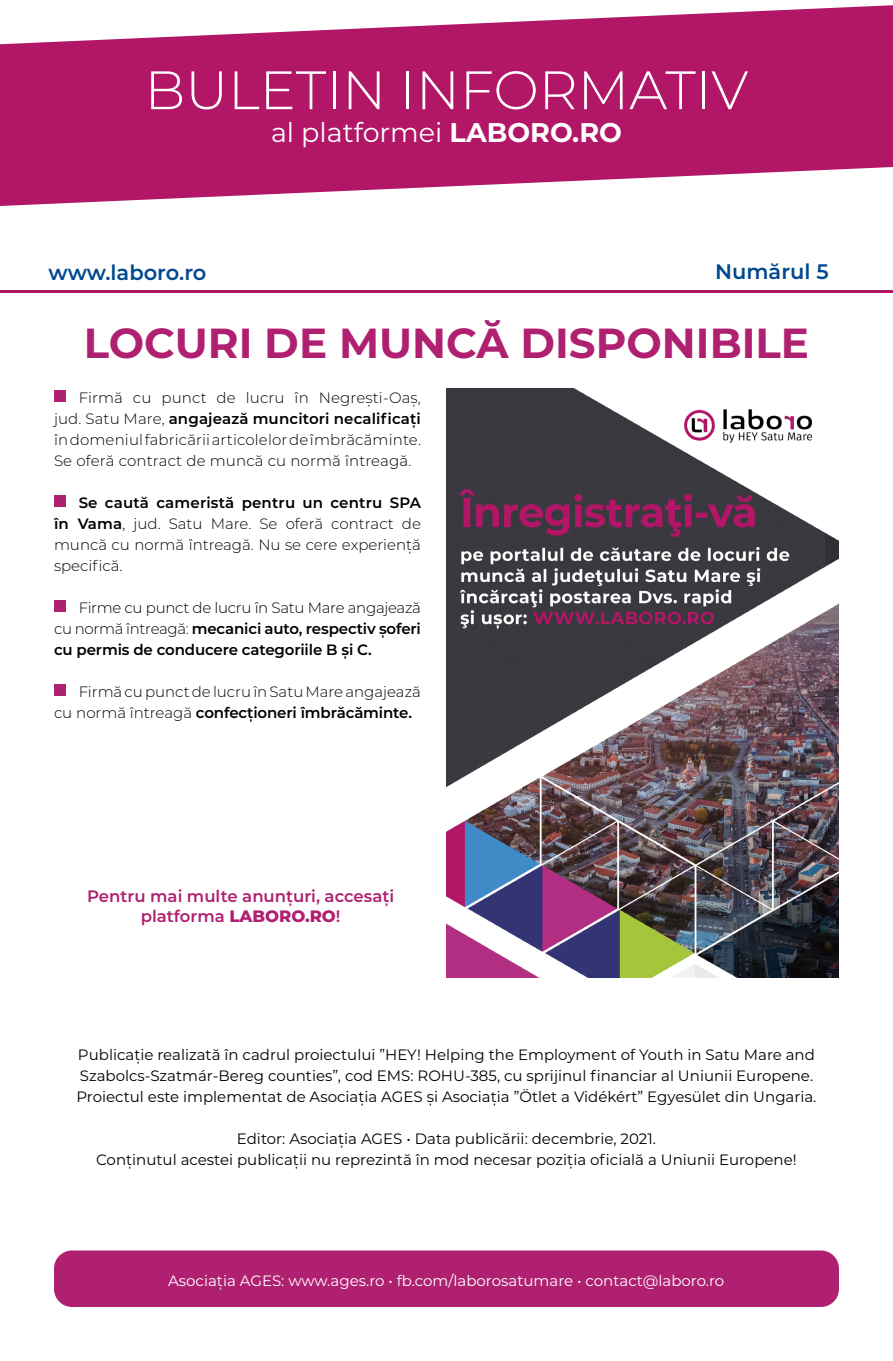
<style>
.page{position:relative;width:893px;height:1361px;background:#fff}
.page>*{position:absolute;margin:0;border:0;box-sizing:border-box;transform-origin:0 0}
.t1{font:300 54px "Montserrat";color:#fff}
.t2{font:700 42px "Montserrat";color:#b02070}
.t3{font:27px "Montserrat";color:#fff}
.t4{font:600 21px "Montserrat";color:#004990}
.t5{font:600 16.5px/19.8px "Montserrat";color:#b02070;text-align:center}
.t6{font:15px/21px "Montserrat";color:#000}
.t7{font:300 15px/21px "Montserrat";color:#000;text-align:justify}
.t8{font:600 15px/21px "Montserrat";letter-spacing:-.01em;color:#000;text-align:justify}
.t9{font:15px "Montserrat";color:#fff}
.s1{font-weight:700}
.s2{font-weight:600}
.s3{font-weight:300}
.s4{font-weight:800}
</style>
<div class="page">
<hr style="left:0;top:290px;width:893px;height:2px;background:#b21767">
<svg style="left:0;top:5px;width:893px;height:201px;fill:#b21767"></svg>
<div style="left:54px;top:1250px;width:785px;height:57px;background:#b02070;border-radius:18px"></div>
<img style="left:446px;top:388px;width:393px;height:589px">
<div style="left:54px;top:495px;width:12px;height:12px;background:#b02070"></div>
<div style="left:54px;top:389px;width:12px;height:12px;background:#b02070"></div>
<div style="left:54px;top:600px;width:12px;height:12px;background:#b02070"></div>
<div style="left:54px;top:684px;width:12px;height:12px;background:#b02070"></div>
<h1 class="t1" style="left:145px;top:53px;width:605px">BULETIN INFORMATIV</h1>
<h3 class="t3" style="left:271px;top:113px;width:352px">al platformei <span class="s1">LABORO.RO</span></h3>
<h3 class="t4" style="left:49px;top:258px;width:159px">www.laboro.ro</h3>
<h3 class="t4" style="left:715px;top:257px;width:115px">Numărul 5</h3>
<h2 class="t2" style="left:84px;top:313px;width:727px">LOCURI DE MUNCĂ DISPONIBILE</h2>
<p class="t7" style="left:54px;top:386px;width:368px;text-indent:25px">Firmă cu punct de lucru în Negrești-Oaș, jud. Satu Mare, <span class="s2">angajează muncitori necalificați </span>în domeniul fabricării articolelor de îmbrăcăminte.<br>Se oferă contract de muncă cu normă întreagă.</p>
<p class="t7" style="left:54px;top:491px;width:368px;text-indent:25px"><span class="s2">Se caută cameristă pentru un centru SPA în Vama</span>, jud. Satu Mare. Se oferă contract de muncă cu normă întreagă. Nu se cere experiență specifică.</p>
<p class="t8" style="left:54px;top:596px;width:368px;text-indent:25px"><span class="s3">Firme cu punct de lucru în Satu Mare angajează cu normă întreagă:</span> mecanici auto, respectiv șoferi cu permis de conducere categoriile B și C.</p>
<p class="t7" style="left:54px;top:680px;width:368px;text-indent:25px">Firmă cu punct de lucru în Satu Mare angajează cu normă întreagă <span class="s2">confecționeri îmbrăcăminte.</span></p>
<p class="t5" style="left:87px;top:886px;width:308px">Pentru mai multe anunțuri, accesați platforma <span class="s4">LABORO.RO</span>!</p>
<p class="t6" style="left:77px;top:1043px;width:741px">Publicație realizată în cadrul proiectului ”HEY! Helping the Employment of Youth in Satu Mare and<br>Szabolcs-Szatmár-Bereg counties”, cod EMS: ROHU-385, cu sprijinul financiar al Uniunii Europene.<br>Proiectul este implementat de Asociația AGES și Asociația ”Ötlet a Vidékért” Egyesület din Ungaria.</p>
<p class="t6" style="left:96px;top:1127px;width:702px;text-align:center">Editor: Asociația AGES • Data publicării: decembrie, 2021.<br>Conținutul acestei publicații nu reprezintă în mod necesar poziția oficială a Uniunii Europene!</p>
<p class="t9" style="left:168px;top:1270px;width:558px">Asociația AGES: www.ages.ro • fb.com/laborosatumare • contact@laboro.ro</p>
</div>
